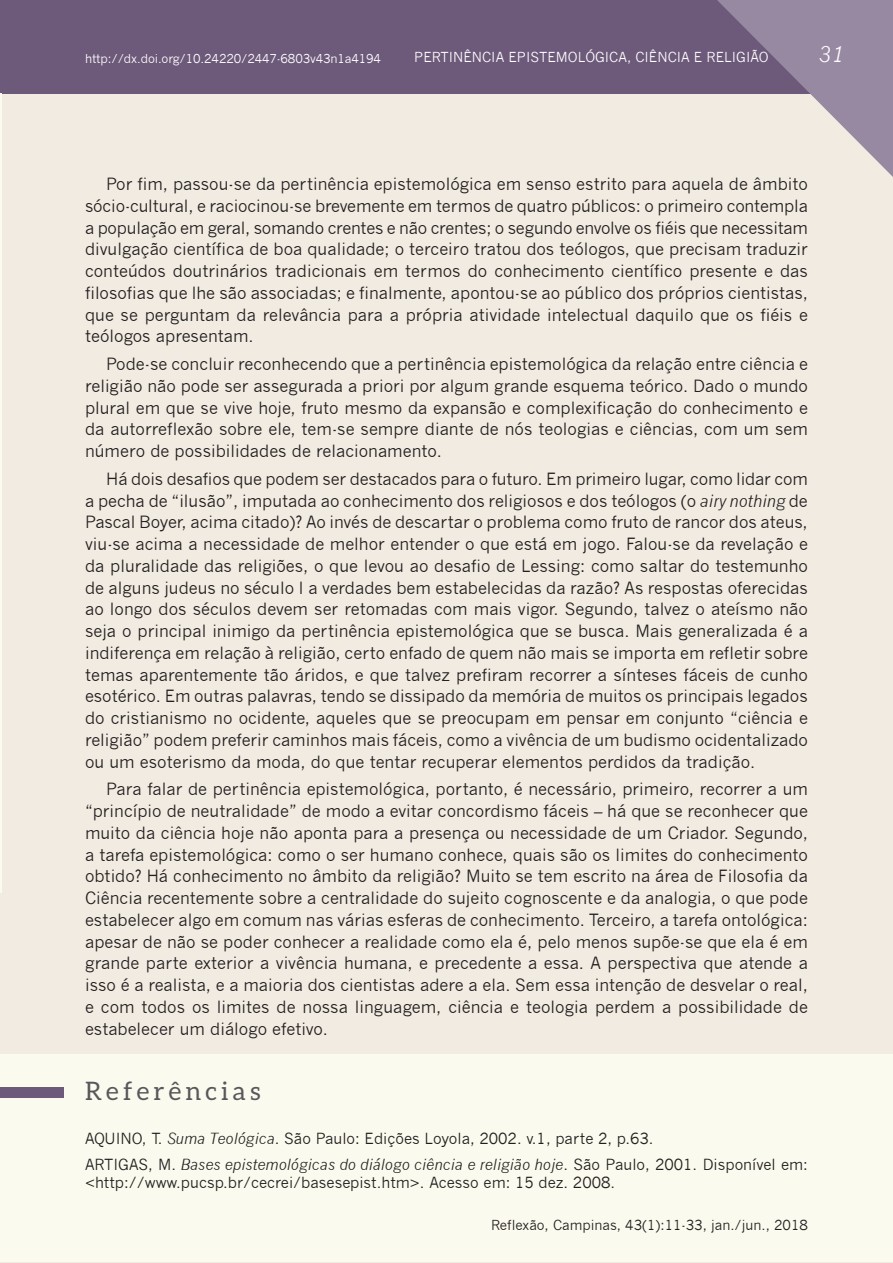
<style>
.page{position:relative;width:893px;height:1263px;background:#fff}
.page>*{position:absolute;margin:0;border:0;box-sizing:border-box;transform-origin:0 0}
.t1{font:25.5px "Aleo";color:#57585a}
.t2{font:italic 21px "News Gothic";color:#fff}
.t3{font:16.5px/21.8px "News Gothic";color:#231f20;text-align:justify}
.t4{font:15px/26.5px "News Gothic";color:#231f20}
.t5{font:13.5px "News Gothic";color:#231f20}
.t6{font:13.5px "News Gothic";color:#fff}
.t7{font:12px "News Gothic";letter-spacing:-.01em;color:#fff}
.s1{font-style:italic}
</style>
<div class="page">
<img style="left:0;top:93px;width:3px;height:1170px">
<div style="left:3px;top:93px;width:890px;height:1170px;background:#f1ebe1"></div>
<div style="left:0;top:0;width:893px;height:93px;background:#6d597a"></div>
<svg style="left:717px;top:0;width:176px;height:177px;background:#b1a5b3"></svg>
<hr style="left:0;top:93px;width:2px;height:800px;background:#fbfaee">
<div style="left:0;top:1054px;width:893px;height:207px;background:#fbfaee"></div>
<div style="left:0;top:1087px;width:64px;height:11px;background:#6d597a"></div>
<p class="t7" style="left:85px;top:51px;width:298px">http://dx.doi.org/10.24220/2447-6803v43n1a4194</p>
<p class="t6" style="left:414px;top:49px;width:356px">PERTINÊNCIA EPISTEMOLÓGICA, CIÊNCIA E RELIGIÃO</p>
<p class="t2" style="left:819px;top:42px;width:28px">31</p>
<p class="t3" style="left:85px;top:173px;width:725px;text-indent:21px">Por fim, passou-se da pertinência epistemológica em senso estrito para aquela de âmbito sócio-cultural, e raciocinou-se brevemente em termos de quatro públicos: o primeiro contempla a população em geral, somando crentes e não crentes; o segundo envolve os fiéis que necessitam divulgação científica de boa qualidade; o terceiro tratou dos teólogos, que precisam traduzir conteúdos doutrinários tradicionais em termos do conhecimento científico presente e das filosofias que lhe são associadas; e finalmente, apontou-se ao público dos próprios cientistas, que se perguntam da relevância para a própria atividade intelectual daquilo que os fiéis e teólogos apresentam.</p>
<p class="t3" style="left:85px;top:353px;width:724px;text-indent:21px">Pode-se concluir reconhecendo que a pertinência epistemológica da relação entre ciência e religião não pode ser assegurada a priori por algum grande esquema teórico. Dado o mundo plural em que se vive hoje, fruto mesmo da expansão e complexificação do conhecimento e da autorreflexão sobre ele, tem-se sempre diante de nós teologias e ciências, com um sem número de possibilidades de relacionamento.</p>
<p class="t3" style="left:85px;top:468px;width:724px;text-indent:21px">Há dois desafios que podem ser destacados para o futuro. Em primeiro lugar, como lidar com a pecha de “ilusão”, imputada ao conhecimento dos religiosos e dos teólogos (o <span class="s1">airy nothing</span> de Pascal Boyer, acima citado)? Ao invés de descartar o problema como fruto de rancor dos ateus, viu-se acima a necessidade de melhor entender o que está em jogo. Falou-se da revelação e da pluralidade das religiões, o que levou ao desafio de Lessing: como saltar do testemunho de alguns judeus no século I a verdades bem estabelecidas da razão? As respostas oferecidas ao longo dos séculos devem ser retomadas com mais vigor. Segundo, talvez o ateísmo não seja o principal inimigo da pertinência epistemológica que se busca. Mais generalizada é a indiferença em relação à religião, certo enfado de quem não mais se importa em refletir sobre temas aparentemente tão áridos, e que talvez prefiram recorrer a sínteses fáceis de cunho esotérico. Em outras palavras, tendo se dissipado da memória de muitos os principais legados do cristianismo no ocidente, aqueles que se preocupam em pensar em conjunto “ciência e religião” podem preferir caminhos mais fáceis, como a vivência de um budismo ocidentalizado ou um esoterismo da moda, do que tentar recuperar elementos perdidos da tradição.</p>
<p class="t3" style="left:85px;top:778px;width:724px;text-indent:21px">Para falar de pertinência epistemológica, portanto, é necessário, primeiro, recorrer a um “princípio de neutralidade” de modo a evitar concordismo fáceis – há que se reconhecer que muito da ciência hoje não aponta para a presença ou necessidade de um Criador. Segundo, a tarefa epistemológica: como o ser humano conhece, quais são os limites do conhecimento obtido? Há conhecimento no âmbito da religião? Muito se tem escrito na área de Filosofia da Ciência recentemente sobre a centralidade do sujeito cognoscente e da analogia, o que pode estabelecer algo em comum nas várias esferas de conhecimento. Terceiro, a tarefa ontológica: apesar de não se poder conhecer a realidade como ela é, pelo menos supõe-se que ela é em grande parte exterior a vivência humana, e precedente a essa. A perspectiva que atende a isso é a realista, e a maioria dos cientistas adere a ela. Sem essa intenção de desvelar o real, e com todos os limites de nossa linguagem, ciência e teologia perdem a possibilidade de estabelecer um diálogo efetivo.</p>
<h1 class="t1" style="left:85px;top:1077px;width:177px">R e f e r ê n c i a s</h1>
<p class="t4" style="left:85px;top:1125px;width:724px">AQUINO, T. <span class="s1">Suma Teológica</span>. São Paulo: Edições Loyola, 2002. v.1, parte 2, p.63.<br>ARTIGAS, M. <span class="s1">Bases epistemológicas do diálogo ciência e religião hoje</span>. São Paulo, 2001. Disponível em:</p>
<p class="t4" style="left:85px;top:1169px;width:532px">&lt;http://www.pucsp.br/cecrei/basesepist.htm&gt;. Acesso em: 15 dez. 2008.</p>
<p class="t5" style="left:491px;top:1218px;width:318px">Reflexão, Campinas, 43(1):11-33, jan./jun., 2018</p>
</div>
